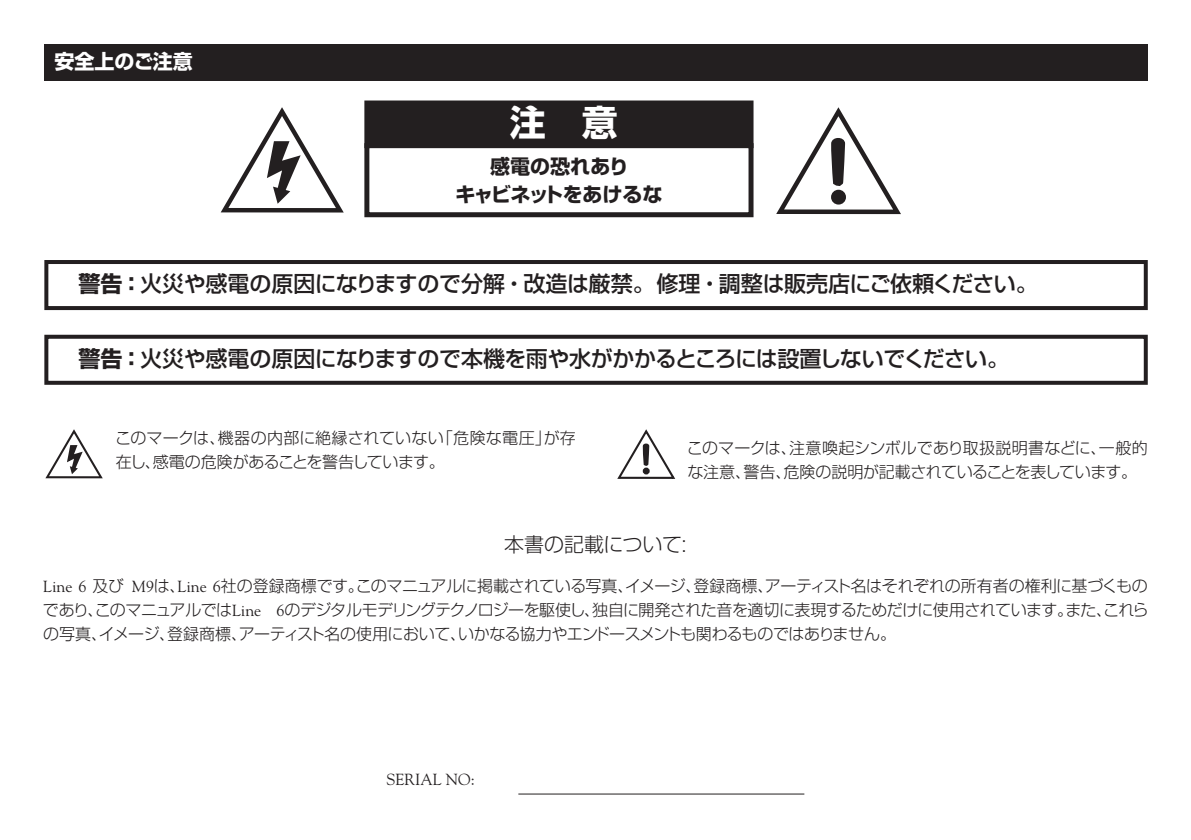
<style>
.page{position:relative;width:1191px;height:840px;background:#fff}
.page>*{position:absolute;margin:0;border:0;box-sizing:border-box;transform-origin:0 0}
.t1{font:700 36px "Shin Go Pro";color:#fff}
.t2{font:500 22px "Shin Go Pro";letter-spacing:-.02em;color:#231f20}
.t3{font:700 20px/28px "Shin Go Pro";letter-spacing:-.01em;color:#231f20;text-align:center}
.t4{font:300 20px "Shin Go Pro";letter-spacing:-.005em;color:#231f20}
.t5{font:700 20px "Shin Go Pro";color:#fff}
.t6{font:300 16px/24px "Shin Go Pro";letter-spacing:-.02em;color:#231f20}
.t7{font:300 16px/24px "Shin Go Pro";color:#231f20}
.t8{font:16px "Goudy";color:#231f20}
.s1{font-weight:700}
.s2{font-family:"Goudy";font-weight:400}
</style>
<div class="page">
<div style="left:44px;top:334px;width:1103px;height:50px;border:4px solid #231f20"></div>
<div style="left:44px;top:260px;width:1103px;height:50px;border:4px solid #231f20"></div>
<div style="left:44px;top:44px;width:1103px;height:36px;background:#231f20"></div>
<svg style="left:45px;top:429px;width:58px;height:50px"></svg>
<svg style="left:617px;top:429px;width:59px;height:50px"></svg>
<div style="left:643px;top:467px;width:6px;height:7px;border:2px solid #231f20;border-radius:50%"></div>
<div style="left:367px;top:103px;width:384px;height:43px;background:#231f20"></div>
<div style="left:364px;top:100px;width:389px;height:48px;border:5px solid #231f20"></div>
<div style="left:364px;top:143px;width:389px;height:74px;border:5px solid #231f20"></div>
<svg style="left:220px;top:107px;width:124px;height:106px"></svg>
<svg style="left:776px;top:107px;width:125px;height:108px"></svg>
<div style="left:833px;top:192px;width:10px;height:10px;background:#231f20;border-radius:50%"></div>
<div style="left:831px;top:190px;width:15px;height:14px;border:5px solid #231f20;border-radius:50%"></div>
<hr style="left:518px;top:793px;width:286px;height:1px;background:#231f20">
<p class="t5" style="left:54px;top:45px;width:140px">安全上のご注意</p>
<h1 class="t1" style="left:510px;top:94px;width:110px">注 意</h1>
<p class="t3" style="left:455px;top:150px;width:209px">感電の恐れあり<br>キャビネットをあけるな</p>
<h2 class="t2" style="left:78px;top:266px;width:961px"><span class="s1">警告：</span>火災や感電の原因になりますので分解・改造は厳禁。修理・調整は販売店にご依頼ください。</h2>
<h2 class="t2" style="left:78px;top:340px;width:932px"><span class="s1">警告：</span>火災や感電の原因になりますので本機を雨や水がかかるところには設置しないでください。</h2>
<p class="t7" style="left:115px;top:423px;width:462px">このマークは、機器の内部に絶縁されていない「危険な電圧」が存在し、感電の危険があることを警告しています。</p>
<p class="t6" style="left:686px;top:434px;width:462px">このマークは、注意喚起シンボルであり取扱説明書などに、一般的な注意、警告、危険の説明が記載されていることを表しています。</p>
<p class="t4" style="left:504px;top:527px;width:184px">本書の記載について:</p>
<p class="t6" style="left:43px;top:571px;width:1107px;text-align:justify"><span class="s2">Line 6</span> 及び <span class="s2">M9</span>は、<span class="s2">Line 6</span>社の登録商標です。このマニュアルに掲載されている写真、イメージ、登録商標、アーティスト名はそれぞれの所有者の権利に基づくものであり、このマニュアルでは<span class="s2">Line 6</span>のデジタルモデリングテクノロジーを駆使し、独自に開発された音を適切に表現するためだけに使用されています。また、これらの写真、イメージ、登録商標、アーティスト名の使用において、いかなる協力やエンドースメントも関わるものではありません。</p>
<p class="t8" style="left:386px;top:769px;width:90px">SERIAL NO:</p>
</div>
